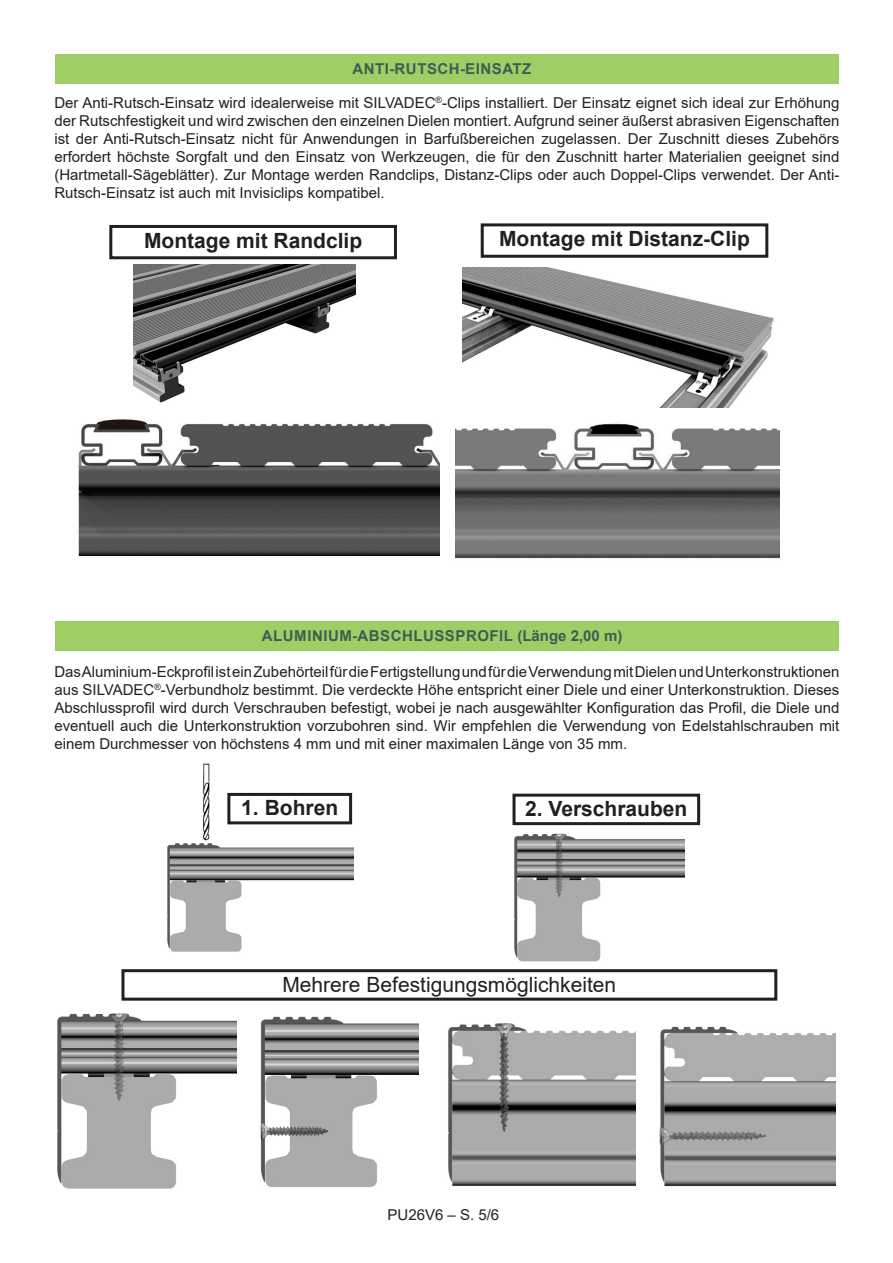
<style>
.page{position:relative;width:893px;height:1263px;background:#fff}
.page>*{position:absolute;margin:0;border:0;box-sizing:border-box;transform-origin:0 0}
.t1{font:700 21px "Arial";color:#231f20}
.t2{font:21px "Arial";color:#231f20}
.t3{font:15px/18px "Arial";color:#231f20;text-align:justify}
.C_8{font:700 15px "Arial";letter-spacing:.035em;color:#415d52}
</style>
<div class="page">
<div style="left:55px;top:54px;width:784px;height:30px;background:#9fce66"></div>
<div style="left:109px;top:225px;width:288px;height:34px;border:3px solid #231f20"></div>
<div style="left:481px;top:223px;width:287px;height:35px;border:3px solid #231f20"></div>
<img style="left:462px;top:267px;width:312px;height:141px">
<img style="left:134px;top:265px;width:222px;height:138px">
<img style="left:78px;top:419px;width:361px;height:137px">
<img style="left:455px;top:423px;width:324px;height:136px">
<img style="left:167px;top:763px;width:186px;height:189px">
<div style="left:55px;top:621px;width:784px;height:30px;background:#9fce66"></div>
<div style="left:227px;top:793px;width:125px;height:31px;border:3px solid #231f20"></div>
<div style="left:512px;top:794px;width:188px;height:31px;border:3px solid #231f20"></div>
<div style="left:121px;top:969px;width:656px;height:32px;border:3px solid #231f20"></div>
<img style="left:514px;top:833px;width:171px;height:129px">
<img style="left:57px;top:1013px;width:179px;height:176px">
<img style="left:258px;top:1016px;width:160px;height:171px">
<img style="left:448px;top:1019px;width:188px;height:167px">
<img style="left:659px;top:1026px;width:176px;height:161px">
<p class="C_8" style="left:353px;top:58px;width:180px">ANTI-RUTSCH-EINSATZ</p>
<p class="t3" style="left:54px;top:94px;width:786px">Der Anti-Rutsch-Einsatz wird idealerweise mit SILVADEC<sup>®</sup>-Clips installiert. Der Einsatz eignet sich ideal zur Erhöhung der Rutschfestigkeit und wird zwischen den einzelnen Dielen montiert. Aufgrund seiner äußerst abrasiven Eigenschaften ist der Anti-Rutsch-Einsatz nicht für Anwendungen in Barfußbereichen zugelassen. Der Zuschnitt dieses Zubehörs erfordert höchste Sorgfalt und den Einsatz von Werkzeugen, die für den Zuschnitt harter Materialien geeignet sind (Hartmetall-Sägeblätter). Zur Montage werden Randclips, Distanz-Clips oder auch Doppel-Clips verwendet. Der Anti-Rutsch-Einsatz ist auch mit Invisiclips kompatibel.</p>
<p class="t1" style="left:144px;top:225px;width:220px">Montage mit Randclip</p>
<p class="t1" style="left:499px;top:224px;width:252px">Montage mit Distanz-Clip</p>
<p class="C_8" style="left:262px;top:625px;width:362px">ALUMINIUM-ABSCHLUSSPROFIL (Länge 2,00 m)</p>
<p class="t3" style="left:54px;top:662px;width:786px">Das Aluminium-Eckprofil ist ein Zubehörteil für die Fertigstellung und für die Verwendung mit Dielen und Unterkonstruktionen aus SILVADEC<sup>®</sup>-Verbundholz bestimmt. Die verdeckte Höhe entspricht einer Diele und einer Unterkonstruktion. Dieses Abschlussprofil wird durch Verschrauben befestigt, wobei je nach ausgewählter Konfiguration das Profil, die Diele und eventuell auch die Unterkonstruktion vorzubohren sind. Wir empfehlen die Verwendung von Edelstahlschrauben mit einem Durchmesser von höchstens 4 mm und mit einer maximalen Länge von 35 mm.</p>
<p class="t1" style="left:241px;top:793px;width:98px">1. Bohren</p>
<p class="t1" style="left:525px;top:794px;width:164px">2. Verschrauben</p>
<p class="t2" style="left:282px;top:970px;width:335px">Mehrere Befestigungsmöglichkeiten</p>
<p class="t3" style="left:388px;top:1205px;width:113px">PU26V6 – S. 5/6</p>
</div>
